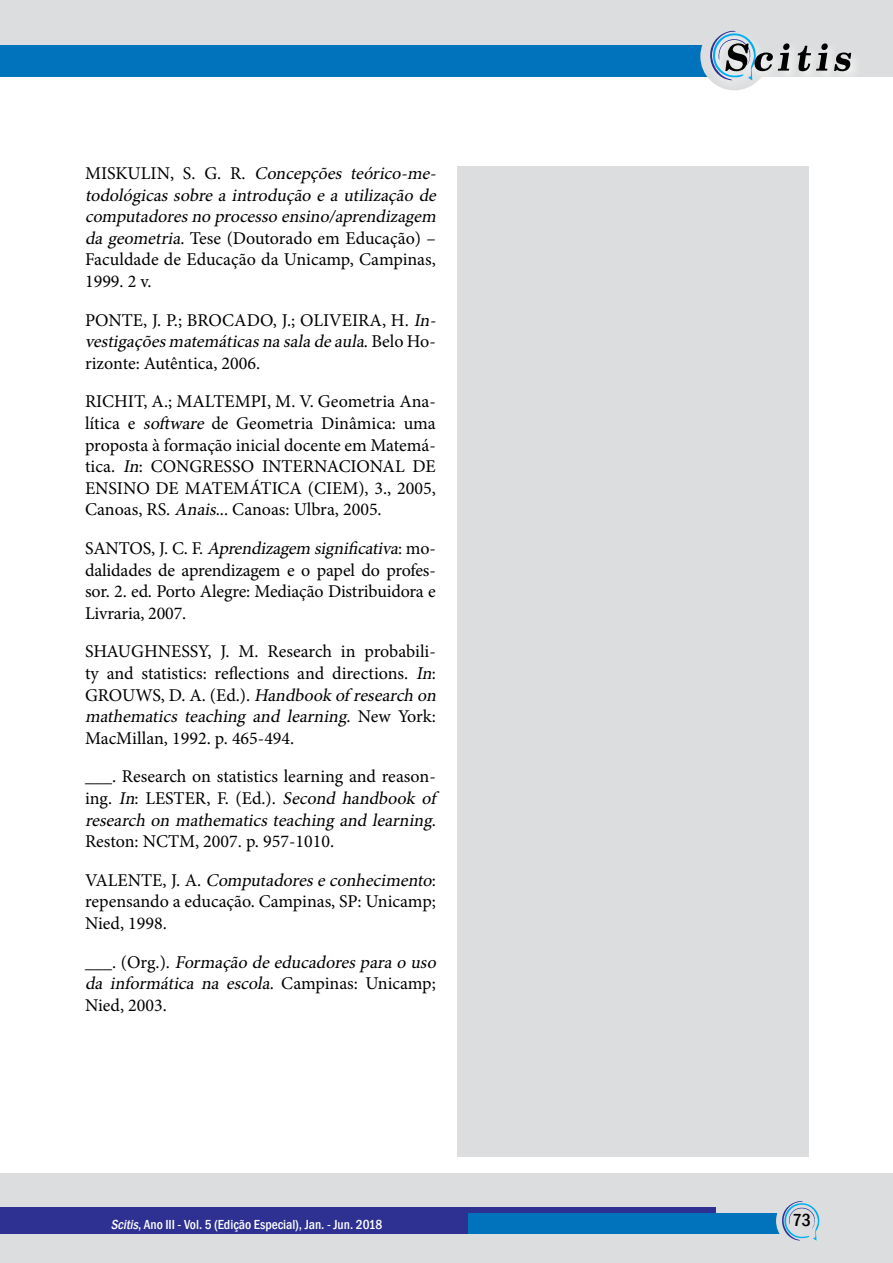
<style>
.page{position:relative;width:893px;height:1263px;background:#fff}
.page>*{position:absolute;margin:0;border:0;box-sizing:border-box;transform-origin:0 0}
.t1{font:18px/21.6px "Minion Pro";color:#000;text-align:justify}
.t2{font:italic 18px/21.6px "Minion Pro";color:#000}
.t3{font:500 condensed 18px "Franklin Gothic";color:#000}
.t4{font:500 condensed 13.5px "Franklin Gothic";color:#fff}
.s1{font-style:normal}
.s2{font-style:italic}
</style>
<div class="page">
<div style="left:0;top:0;width:893px;height:77px;background:#dcddde"></div>
<div style="left:0;top:45px;width:733px;height:32px;background:#0073bc"></div>
<div style="left:0;top:1174px;width:893px;height:89px;background:#dcddde"></div>
<div style="left:0;top:1208px;width:715px;height:26px;background:#2e3092"></div>
<div style="left:468px;top:1214px;width:312px;height:20px;background:#0073bc"></div>
<div style="left:700px;top:22px;width:68px;height:68px;background:#dcddde;border-radius:50%"></div>
<svg style="left:776px;top:1201px;width:44px;height:40px"></svg>
<div style="left:707px;top:27px;width:156px;height:65px;background:#fff;opacity:.75"></div>
<svg style="left:834px;top:53px;width:17px;height:18px"></svg>
<svg style="left:798px;top:43px;width:30px;height:28px"></svg>
<svg style="left:709px;top:30px;width:81px;height:50px"></svg>
<div style="left:457px;top:166px;width:351px;height:991px;background:#dcddde"></div>
<p class="t2" style="left:85px;top:162px;width:357px"><span class="s1">M I S K U L I N , S . G . R .</span> Concepções teórico-me&shy;todológicas sobre a introdução e a utilização de computadoresno processo ensino/aprendizagem da geometria<span class="s1">. Tese (Doutorado em Educação) – Faculdade de Educação da Unicamp, Campinas, 1999. 2 v.</span></p>
<p class="t1" style="left:85px;top:309px;width:357px;text-align:left">PONTE, J. P.; BROCADO, J.; OLIVEIRA, H. <span class="s2">In&shy;vestigaçõesmatemáticasnasaladeaula</span>. B e l o H o - rizonte: Autêntica, 2006.</p>
<p class="t1" style="left:85px;top:391px;width:352px">RICHIT, A.; MALTEMPI, M. V. Geometria Ana&shy;lítica e <span class="s2">software</span> de Geometria Dinâmica: uma proposta à formação inicial docente em Matemá&shy;tica. <span class="s2">In</span>: CONGRESSO INTERNACIONAL DE ENSINO DE MATEMÁTICA (CIEM), 3., 2005, Canoas, RS. <span class="s2">Anais</span>... Canoas: Ulbra, 2005.</p>
<p class="t1" style="left:85px;top:537px;width:352px">S A N T O S , J . C . F. <span class="s2">Aprendizagem significativa</span>: m o - dalidades de aprendizagem e o papel do profes&shy;sor. 2. ed. Porto Alegre: Mediação Distribuidora e Livraria, 2007.</p>
<p class="t1" style="left:85px;top:641px;width:357px;text-align:left">SHAUGHNESSY, J. M. Research in probabili&shy;ty and statistics: reflections and directions. <span class="s2">In</span>:<br>G R O U W S , D . A . ( E d . ) . <span class="s2">Handbook of research on mathematics teaching and learning</span>. N e w Yo r k :<br>MacMillan, 1992. p. 465-494.</p>
<p class="t1" style="left:85px;top:766px;width:352px">___. Research on statistics learning and reason&shy;i n g . <span class="s2">In</span>: L E S T E R , F. ( E d . ) . <span class="s2">Second handbook of research on mathematics teaching and learning</span>.<br>Reston: NCTM, 2007. p. 957-1010.</p>
<p class="t1" style="left:85px;top:869px;width:352px">VA L E N T E , J . A . <span class="s2">Computadoreseconhecimento</span>: repensando a educação. Campinas, SP: Unicamp; Nied, 1998.</p>
<p class="t2" style="left:85px;top:951px;width:357px"><span class="s1">___ . ( O r g . ) .</span> Formação deeducadoresparao uso da informática na escola<span class="s1">. C a m p i n a s : Un i c a m p ;<br>Nied, 2003.</span></p>
<p class="t4" style="left:111px;top:1215px;width:273px"><span class="s2">Scitis</span>, Ano III - Vol. 5 (Edição Especial), Jan. - Jun. 2018</p>
<p class="t3" style="left:793px;top:1208px;width:20px">73</p>
</div>
